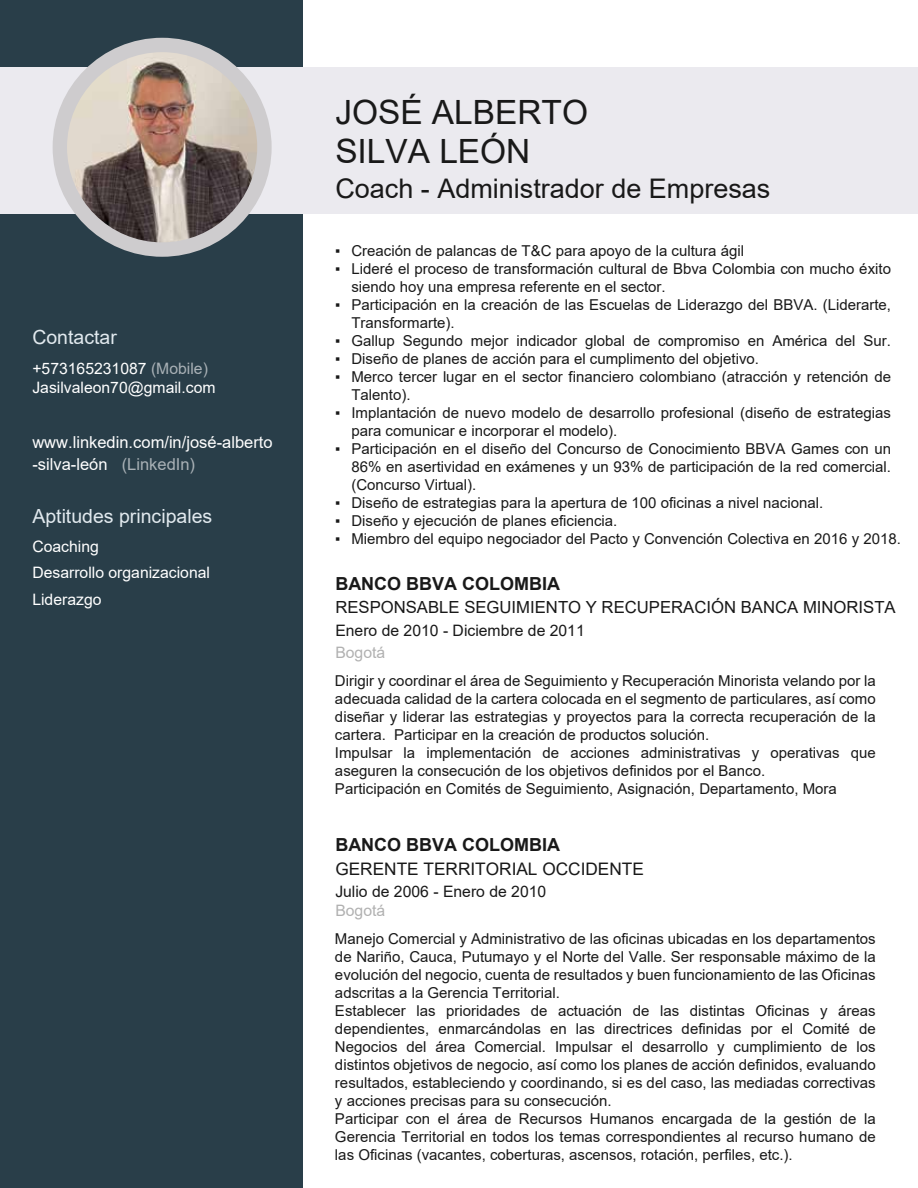
<style>
.page{position:relative;width:918px;height:1188px;background:#fff}
.page>*{position:absolute;margin:0;border:0;box-sizing:border-box;transform-origin:0 0}
.t1{font:33.45px/39px "Arial";color:#191919}
.t2{font:27px "Arial";color:#191919}
.t3{font:19.5px "Arial";color:#e1e9ee}
.t4{font:700 18px "Arial";color:#191919}
.t5{font:17.25px "Arial";color:#191919}
.t6{font:16.65px "Arial";color:#191919}
.t7{font:16.5px/22.2px "Arial";color:#fff}
.t8{font:15.75px/26.4px "Arial";color:#fff}
.t9{font:15.75px "Arial";color:#191919}
.t10{font:15.75px "Arial";color:#b1b1b1}
.t11{font:15px/18px "Arial";color:#191919}
.s1{color:#a9b1b6}
</style>
<div class="page">
<div style="left:0;top:0;width:303px;height:1188px;background:#293e49"></div>
<div style="left:0;top:67px;width:917px;height:146px;background:#ebeaef"></div>
<div style="left:53px;top:38px;width:219px;height:219px;background:#ceccce;border-radius:50%"></div>
<img style="left:67px;top:52px;width:190px;height:190px;border-radius:95px">
<h3 class="t3" style="left:32px;top:324px;width:86px">Contactar</h3>
<p class="t8" style="left:32px;top:359px;width:185px;line-height:18.9px">+573165231087 <span class="s1">(Mobile)<br></span>Jasilvaleon70@gmail.com</p>
<p class="t7" style="left:32px;top:431px;width:242px">www.linkedin.com/in/josé-alberto -silva-león <span class="s1">(LinkedIn)</span></p>
<h3 class="t3" style="left:32px;top:502px;width:181px">Aptitudes principales</h3>
<p class="t8" style="left:32px;top:533px;width:179px">Coaching<br>Desarrollo organizacional<br>Liderazgo</p>
<h1 class="t1" style="left:335px;top:92px;width:254px">JOSÉ ALBERTO<br>SILVA LEÓN</h1>
<h2 class="t2" style="left:335px;top:169px;width:437px">Coach - Administrador de Empresas</h2>
<p class="t11" style="left:351px;top:242px;width:551px">Creación de palancas de T&amp;C para apoyo de la cultura ágil<br>Lideré el proceso de transformación cultural de Bbva Colombia con mucho éxito siendo hoy una empresa referente en el sector.<br>Participación en la creación de las Escuelas de Liderazgo del BBVA. (Liderarte, Transformarte).<br>Gallup Segundo mejor indicador global de compromiso en América del Sur.<br>Diseño de planes de acción para el cumplimento del objetivo.<br>Merco tercer lugar en el sector financiero colombiano (atracción y retención de Talento).<br>Implantación de nuevo modelo de desarrollo profesional (diseño de estrategias para comunicar e incorporar el modelo).<br>Participación en el diseño del Concurso de Conocimiento BBVA Games con un 86% en asertividad en exámenes y un 93% de participación de la red comercial. (Concurso Virtual).<br>Diseño de estrategias para la apertura de 100 oficinas a nivel nacional.<br>Diseño y ejecución de planes eficiencia.<br>Miembro del equipo negociador del Pacto y Convención Colectiva en 2016 y 2018.</p>
<p class="t11" style="left:335px;top:242px;width:7px">▪ ▪</p>
<p class="t11" style="left:335px;top:296px;width:7px">▪</p>
<p class="t11" style="left:335px;top:332px;width:7px;text-align:justify">▪ ▪ ▪</p>
<p class="t11" style="left:335px;top:404px;width:7px">▪</p>
<p class="t11" style="left:335px;top:440px;width:7px">▪</p>
<p class="t11" style="left:335px;top:494px;width:7px;text-align:justify">▪ ▪ ▪</p>
<p class="t4" style="left:335px;top:571px;width:226px">BANCO BBVA COLOMBIA</p>
<p class="t6" style="left:335px;top:596px;width:562px">RESPONSABLE SEGUIMIENTO Y RECUPERACIÓN BANCA MINORISTA</p>
<p class="t9" style="left:335px;top:619px;width:251px">Enero de 2010 - Diciembre de 2011</p>
<p class="t10" style="left:335px;top:641px;width:51px">Bogotá</p>
<p class="t11" style="left:335px;top:672px;width:542px">Dirigir y coordinar el área de Seguimiento y Recuperación Minorista velando por la adecuada calidad de la cartera colocada en el segmento de particulares, así como diseñar y liderar las estrategias y proyectos para la correcta recuperación de la cartera. Participar en la creación de productos solución.<br>Impulsar la implementación de acciones administrativas y operativas que aseguren la consecución de los objetivos definidos por el Banco.<br>Participación en Comités de Seguimiento, Asignación, Departamento, Mora</p>
<p class="t4" style="left:335px;top:832px;width:226px">BANCO BBVA COLOMBIA</p>
<p class="t5" style="left:335px;top:857px;width:310px">GERENTE TERRITORIAL OCCIDENTE</p>
<p class="t9" style="left:335px;top:881px;width:213px">Julio de 2006 - Enero de 2010</p>
<p class="t11" style="left:335px;top:930px;width:542px">Manejo Comercial y Administrativo de las oficinas ubicadas en los departamentos de Nariño, Cauca, Putumayo y el Norte del Valle. Ser responsable máximo de la evolución del negocio, cuenta de resultados y buen funcionamiento de las Oficinas adscritas a la Gerencia Territorial.<br>Establecer las prioridades de actuación de las distintas Oficinas y áreas dependientes, enmarcándolas en las directrices definidas por el Comité de Negocios del área Comercial. Impulsar el desarrollo y cumplimiento de los distintos objetivos de negocio, así como los planes de acción definidos, evaluando resultados, estableciendo y coordinando, si es del caso, las mediadas correctivas y acciones precisas para su consecución.<br>Participar con el área de Recursos Humanos encargada de la gestión de la Gerencia Territorial en todos los temas correspondientes al recurso humano de las Oficinas (vacantes, coberturas, ascensos, rotación, perfiles, etc.).</p>
<p class="t10" style="left:335px;top:899px;width:51px">Bogotá</p>
</div>
